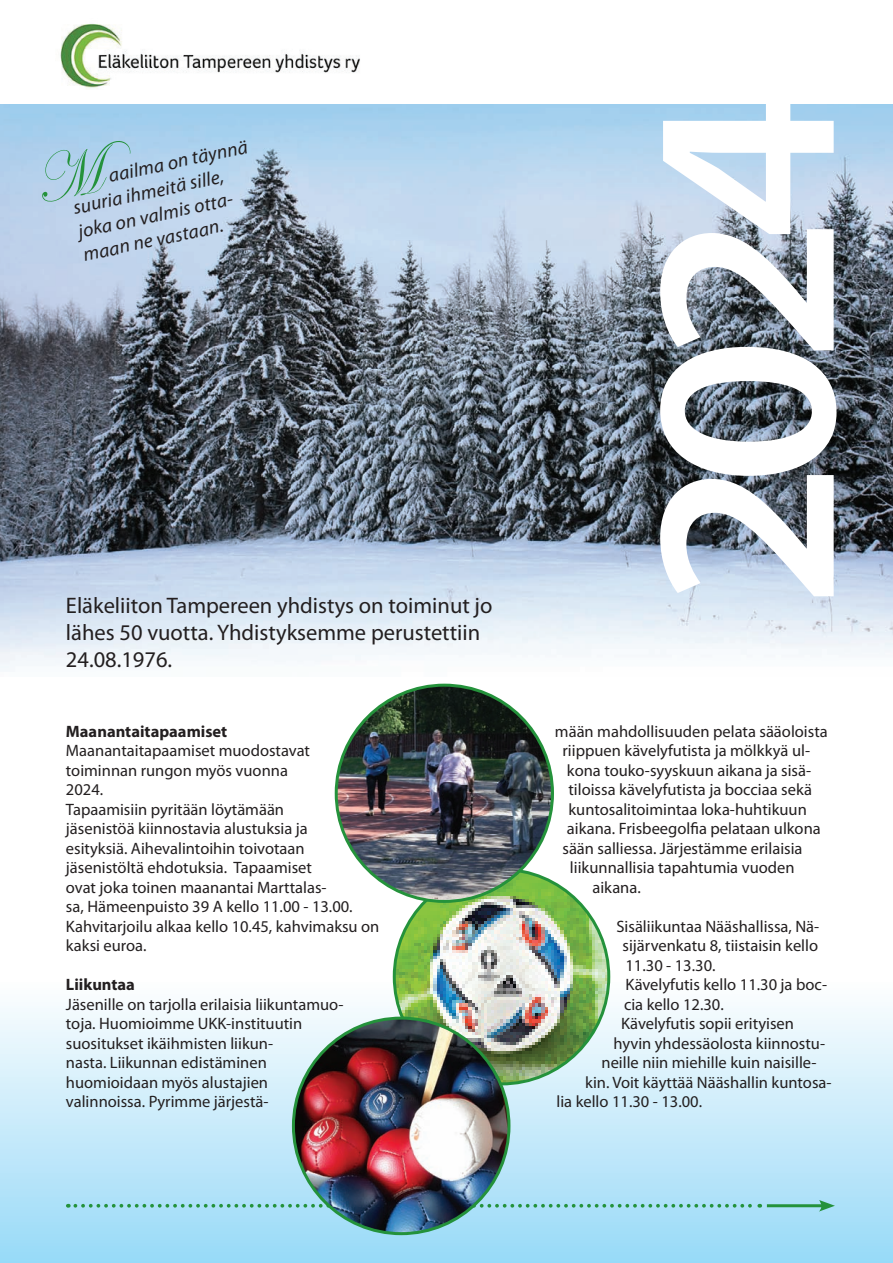
<style>
.page{position:relative;width:893px;height:1263px;background:#fff}
.page>*{position:absolute;margin:0;border:0;box-sizing:border-box;transform-origin:0 0}
.t1{font:600 262.5px "Myriad Pro";color:#fff;scale:1.05 1}
.t2{font:22.5px/27px "Myriad Pro";color:#231f20}
.t3{font:italic 19.5px/24px "Myriad Pro";color:#231f20}
.t4{font:16.5px/19.5px "Myriad Pro";color:#231f20}
.t5{font:700 16.5px "Myriad Pro";color:#231f20}
</style>
<div class="page">
<img style="left:0;top:104px;width:893px;height:567px">
<div style="left:0;top:979px;width:893px;height:284px;background:linear-gradient(to bottom,#fefefe,#96d9f6)"></div>
<img style="left:60px;top:24px;width:300px;height:65px">
<svg style="left:75px;top:1204px;width:685px;height:3px;background:#73bfa9"></svg>
<hr style="left:767px;top:1204px;width:57px;height:3px;background:#24923b">
<svg style="left:819px;top:1200px;width:16px;height:11px"></svg>
<img style="left:394px;top:869px;width:214px;height:215px">
<img style="left:293px;top:1018px;width:216px;height:216px;border-radius:108px">
<img style="left:336px;top:685px;width:216px;height:216px;border-radius:108px">
<svg style="left:34px;top:136px;width:103px;height:67px;background:#b3d0ec"></svg>
<p class="t3" style="left:66px;top:172px;width:184px;text-indent:41px;rotate:-12deg">aailma on täynnä suuria ihmeitä sille, joka on valmis otta&shy;maan ne vastaan.</p>
<h2 class="t2" style="left:66px;top:591px;width:428px">Eläkeliiton Tampereen yhdistys on toiminut jo lähes 50 vuotta. Yhdistyksemme perustettiin<br>24.08.1976.</h2>
<p class="t5" style="left:66px;top:720px;width:163px">Maanantaitapaamiset</p>
<p class="t4" style="left:66px;top:741px;width:315px">Maanantaitapaamiset muodostavat toiminnan rungon myös vuonna<br>2024.<br>Tapaamisiin pyritään löytämään<br>jäsenistöä kiinnostavia alustuksia ja<br>esityksiä. Aihevalintoihin toivotaan jäsenistöltä ehdotuksia. Tapaamiset<br>ovat joka toinen maanantai Marttalas-<br>sa, Hämeenpuisto 39 A kello 11.00 - 13.00.<br>Kahvitarjoilu alkaa kello 10.45, kahvimaksu on kaksi euroa.</p>
<p class="t5" style="left:66px;top:974px;width:71px">Liikuntaa</p>
<p class="t4" style="left:66px;top:994px;width:279px">Jäsenille on tarjolla erilaisia liikuntamuo&shy;toja. Huomioimme UKK-instituutin suositukset ikäihmisten liikun-<br>nasta. Liikunnan edistäminen huomioidaan myös alustajien valinnoissa. Pyrimme järjestä-</p>
<h1 class="t1" style="left:578px;top:608px;width:493px;rotate:-90deg">2024</h1>
<p class="t4" style="left:555px;top:721px;width:274px">mään mahdollisuuden pelata sääoloista</p>
<p class="t4" style="left:562px;top:741px;width:249px">riippuen kävelyfutista ja mölkkyä ul-</p>
<p class="t4" style="left:567px;top:760px;width:246px">kona touko-syyskuun aikana ja sisä-</p>
<p class="t4" style="left:568px;top:780px;width:245px">tiloissa kävelyfutista ja bocciaa sekä</p>
<p class="t4" style="left:568px;top:799px;width:240px">kuntosalitoimintaa loka-huhtikuun</p>
<p class="t4" style="left:567px;top:819px;width:255px">aikana. Frisbeegolfia pelataan ulkona</p>
<p class="t4" style="left:562px;top:838px;width:242px">sään salliessa. Järjestämme erilaisia</p>
<p class="t4" style="left:570px;top:858px;width:226px">liikunnallisia tapahtumia vuoden</p>
<p class="t4" style="left:592px;top:877px;width:50px">aikana.</p>
<p class="t4" style="left:616px;top:916px;width:204px">Sisäliikuntaa Nääshallissa, Nä-</p>
<p class="t4" style="left:622px;top:936px;width:197px">sijärvenkatu 8, tiistaisin kello</p>
<p class="t4" style="left:625px;top:955px;width:92px">11.30 - 13.30.</p>
<p class="t4" style="left:625px;top:975px;width:203px">Kävelyfutis kello 11.30 ja boc-</p>
<p class="t4" style="left:624px;top:994px;width:101px">cia kello 12.30.</p>
<p class="t4" style="left:621px;top:1014px;width:174px">Kävelyfutis sopii erityisen</p>
<p class="t4" style="left:613px;top:1033px;width:213px">hyvin yhdessäolosta kiinnostu-</p>
<p class="t4" style="left:601px;top:1053px;width:217px">neille niin miehille kuin naisille-</p>
<p class="t4" style="left:585px;top:1072px;width:248px">kin. Voit käyttää Nääshallin kuntosa-</p>
<p class="t4" style="left:556px;top:1092px;width:147px">lia kello 11.30 - 13.00.</p>
</div>
